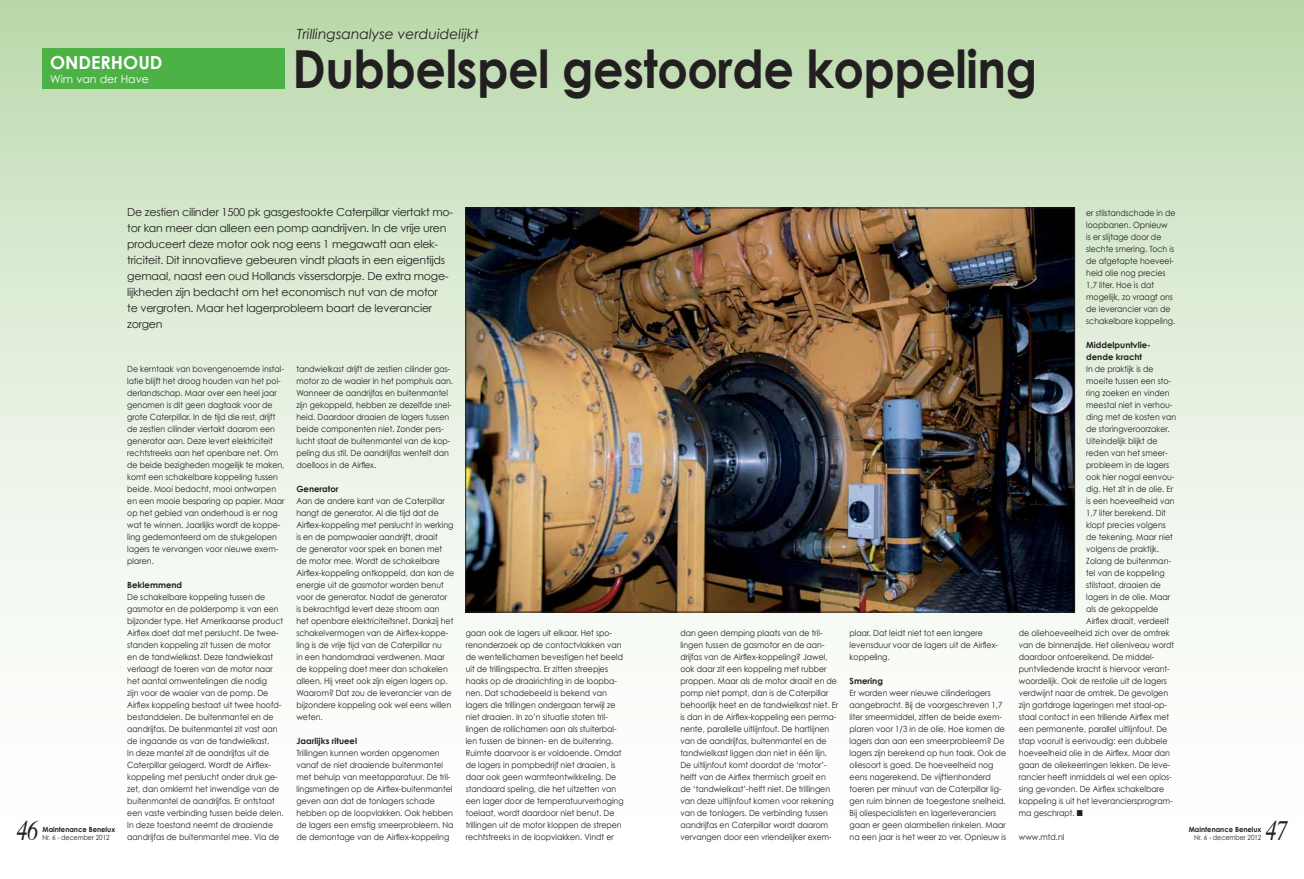
<style>
.page{position:relative;width:1304px;height:879px;background:#fff}
.page>*{position:absolute;margin:0;border:0;box-sizing:border-box;transform-origin:0 0}
.t1{font:700 52.5px "Century Gothic";letter-spacing:-.01em;color:#231f20;scale:.91 1}
.t2{font:italic 28px "Times";color:#231f20;scale:.8 1}
.t3{font:700 18px "Century Gothic";color:#fff}
.t4{font:italic 14px "Century Gothic";color:#231f20}
.t5{font:11px/16px "Century Gothic";letter-spacing:-.02em;color:#231f20}
.t6{font:11px "Century Gothic";color:#fff}
.t7{font:8.5px/12px "Century Gothic";color:#231f20;scale:.92 1}
.t8{font:700 8.5px/12px "Century Gothic";color:#231f20}
.t9{font:700 7.2px "Century Gothic";color:#231f20;scale:.95 1}
.t10{font:7px "Century Gothic";color:#231f20;scale:.9 1}
</style>
<div class="page">
<div style="left:0;top:0;width:1304px;height:879px;background:linear-gradient(to bottom,#c0dbb3,#fff)"></div>
<div style="left:43px;top:48px;width:242px;height:40px;background:#4db246"></div>
<img style="left:467px;top:210px;width:606px;height:400px">
<h3 class="t3" style="left:50px;top:51px;width:114px">ONDERHOUD</h3>
<p class="t6" style="left:50px;top:72px;width:100px">Wim van der Have</p>
<h3 class="t4" style="left:297px;top:25px;width:184px">Trillingsanalyse verduidelijkt</h3>
<h1 class="t1" style="left:293px;top:36px;width:820px">Dubbelspel gestoorde koppeling</h1>
<h2 class="t2" style="left:17px;top:806px;width:28px">46</h2>
<p class="t9" style="left:43px;top:825px;width:78px">Maintenance Benelux</p>
<p class="t10" style="left:43px;top:833px;width:76px">Nr. 6 - december 2012</p>
<p class="t5" style="left:127px;top:204px;width:327px">De zestien cilinder 1500 pk gasgestookte Caterpillar viertakt mo&shy;tor kan meer dan alleen een pomp aandrijven. In de vrije uren produceert deze motor ook nog eens 1 megawatt aan elek&shy;triciteit. Dit innovatieve gebeuren vindt plaats in een eigentijds gemaal, naast een oud Hollands vissersdorpje. De extra moge&shy;lijkheden zijn bedacht om het economisch nut van de motor<br>te vergroten. Maar het lagerprobleem baart de leverancier zorgen</p>
<p class="t7" style="left:127px;top:363px;width:173px">De kerntaak van bovengenoemde instal&shy;latie blijft het droog houden van het pol&shy;derlandschap. Maar over een heel jaar genomen is dit geen dagtaak voor de grote Caterpillar. In de tijd die rest, drijft de zestien cilinder viertakt daarom een generator aan. Deze levert elektriciteit rechtstreeks aan het openbare net. Om de beide bezigheden mogelijk te maken, komt een schakelbare koppeling tussen beide. Mooi bedacht, mooi ontworpen en een mooie besparing op papier. Maar op het gebied van onderhoud is er nog wat te winnen. Jaarlijks wordt de koppe&shy;ling gedemonteerd om de stukgelopen lagers te vervangen voor nieuwe exem&shy;plaren.</p>
<p class="t8" style="left:127px;top:579px;width:56px">Beklemmend</p>
<p class="t7" style="left:127px;top:591px;width:171px">De schakelbare koppeling tussen de gasmotor en de polderpomp is van een bijzonder type. Het Amerikaanse product Airflex doet dat met perslucht. De twee&shy;standen koppeling zit tussen de motor<br>en de tandwielkast. Deze tandwielkast verlaagt de toeren van de motor naar het aantal omwentelingen die nodig<br>zijn voor de waaier van de pomp. De Airflex koppeling bestaat uit twee hoofd&shy;bestanddelen. De buitenmantel en de aandrijfas. De buitenmantel zit vast aan de ingaande as van de tandwielkast.<br>In deze mantel zit de aandrijfas uit de Caterpillar gelagerd. Wordt de Airflex&shy;koppeling met perslucht onder druk ge&shy;zet, dan omklemt het inwendige van de buitenmantel de aandrijfas. Er ontstaat een vaste verbinding tussen beide delen.<br>In deze toestand neemt de draaiende aandrijfas de buitenmantel mee. Via de</p>
<p class="t7" style="left:296px;top:363px;width:172px">tandwielkast drijft de zestien cilinder gas&shy;motor zo de waaier in het pomphuis aan.<br>Wanneer de aandrijfas en buitenmantel zijn gekoppeld, hebben ze dezelfde snel&shy;heid. Daardoor draaien de lagers tussen beide componenten niet. Zonder pers&shy;lucht staat de buitenmantel van de kop&shy;peling dus stil. De aandrijfas wentelt dan doelloos in de Airflex.</p>
<p class="t8" style="left:296px;top:483px;width:44px">Generator</p>
<p class="t7" style="left:296px;top:495px;width:173px">Aan de andere kant van de Caterpillar hangt de generator. Al die tijd dat de Airflex-koppeling met perslucht in werking is en de pompwaaier aandrijft, draait<br>de generator voor spek en bonen met de motor mee. Wordt de schakelbare Airflex-koppeling ontkoppeld, dan kan de energie uit de gasmotor worden benut voor de generator. Nadat de generator<br>is bekrachtigd levert deze stroom aan<br>het openbare elektriciteitsnet. Dankzij het schakelvermogen van de Airflex-koppe&shy;ling is de vrije tijd van de Caterpillar nu<br>in een handomdraai verdwenen. Maar de koppeling doet meer dan schakelen alleen. Hij vreet ook zijn eigen lagers op.<br>Waarom? Dat zou de leverancier van de bijzondere koppeling ook wel eens willen weten.</p>
<p class="t8" style="left:296px;top:735px;width:62px">Jaarlijks ritueel</p>
<p class="t7" style="left:296px;top:747px;width:172px">Trillingen kunnen worden opgenomen vanaf de niet draaiende buitenmantel met behulp van meetapparatuur. De tril&shy;lingsmetingen op de Airflex-buitenmantel geven aan dat de tonlagers schade hebben op de loopvlakken. Ook hebben de lagers een ernstig smeerprobleem. Na de demontage van de Airflex-koppeling</p>
<p class="t7" style="left:466px;top:627px;width:173px">gaan ook de lagers uit elkaar. Het spo&shy;renonderzoek op de contactvlakken van de wentellichamen bevestigen het beeld uit de trillingspectra. Er zitten streepjes haaks op de draairichting in de loopba&shy;nen. Dat schadebeeld is bekend van lagers die trillingen ondergaan terwijl ze niet draaien. In zo’n situatie stoten tril&shy;lingen de rollichamen aan als stuiterbal&shy;len tussen de binnen- en de buitenring.<br>Ruimte daarvoor is er voldoende. Omdat de lagers in pompbedrijf niet draaien, is daar ook geen warmteontwikkeling. De standaard speling, die het uitzetten van een lager door de temperatuurverhoging toelaat, wordt daardoor niet benut. De trillingen uit de motor kloppen de strepen rechtstreeks in de loopvlakken. Vindt er</p>
<p class="t7" style="left:680px;top:627px;width:173px">dan geen demping plaats van de tril&shy;lingen tussen de gasmotor en de aan&shy;drijfas van de Airflex-koppeling? Jawel, ook daar zit een koppeling met rubber proppen. Maar als de motor draait en de pomp niet pompt, dan is de Caterpillar behoorlijk heet en de tandwielkast niet. Er is dan in de Airflex-koppeling een perma&shy;nente, parallelle uitlijnfout. De hartlijnen van de aandrijfas, buitenmantel en de tandwielkast liggen dan niet in één lijn.<br>De uitlijnfout komt doordat de ‘motor’- helft van de Airflex thermisch groeit en de ‘tandwielkast’-helft niet. De trillingen van deze uitlijnfout komen voor rekening van de tonlagers. De verbinding tussen aandrijfas en Caterpillar wordt daarom vervangen door een vriendelijker exem-</p>
<p class="t7" style="left:850px;top:627px;width:163px">plaar. Dat leidt niet tot een langere levensduur voor de lagers uit de Airflex&shy;koppeling.</p>
<p class="t8" style="left:850px;top:675px;width:35px">Smering</p>
<p class="t7" style="left:850px;top:687px;width:172px">Er worden weer nieuwe cilinderlagers aangebracht. Bij de voorgeschreven 1,7 liter smeermiddel, zitten de beide exem&shy;plaren voor 1/3 in de olie. Hoe komen de lagers dan aan een smeerprobleem? De lagers zijn berekend op hun taak. Ook de oliesoort is goed. De hoeveelheid nog eens nagerekend. De vijftienhonderd toeren per minuut van de Caterpillar lig&shy;gen ruim binnen de toegestane snelheid.<br>Bij oliespecialisten en lagerleveranciers gaan er geen alarmbellen rinkelen. Maar na een jaar is het weer zo ver. Opnieuw is</p>
<p class="t7" style="left:1086px;top:207px;width:99px">er stilstandschade in de loopbanen. Opnieuw<br>is er slijtage door de slechte smering. Toch is de afgetapte hoeveel&shy;heid olie nog precies<br>1,7 liter. Hoe is dat mogelijk, zo vraagt ons de leverancier van de schakelbare koppeling.</p>
<p class="t8" style="left:1086px;top:339px;width:66px">Middelpuntvlie&shy;dende kracht</p>
<p class="t7" style="left:1086px;top:363px;width:75px">In de praktijk is de</p>
<p class="t7" style="left:1086px;top:375px;width:94px">moeite tussen een sto-</p>
<p class="t7" style="left:1086px;top:387px;width:92px">ring zoeken en vinden</p>
<p class="t7" style="left:1086px;top:399px;width:95px">meestal niet in verhou-</p>
<p class="t7" style="left:1086px;top:411px;width:99px">ding met de kosten van</p>
<p class="t7" style="left:1086px;top:423px;width:92px">de storingveroorzaker.</p>
<p class="t7" style="left:1086px;top:435px;width:79px">Uiteindelijk blijkt de</p>
<p class="t7" style="left:1086px;top:447px;width:90px">reden van het smeer-</p>
<p class="t7" style="left:1086px;top:459px;width:92px">probleem in de lagers</p>
<p class="t7" style="left:1086px;top:471px;width:97px">ook hier nogal eenvou-</p>
<p class="t7" style="left:1086px;top:483px;width:96px">dig. Het zit in de olie. Er</p>
<p class="t7" style="left:1086px;top:495px;width:97px">is een hoeveelheid van</p>
<p class="t7" style="left:1086px;top:507px;width:88px">1,7 liter berekend. Dit</p>
<p class="t7" style="left:1086px;top:519px;width:88px">klopt precies volgens</p>
<p class="t7" style="left:1086px;top:531px;width:96px">de tekening. Maar niet</p>
<p class="t7" style="left:1086px;top:543px;width:81px">volgens de praktijk.</p>
<p class="t7" style="left:1086px;top:555px;width:94px">Zolang de buitenman-</p>
<p class="t7" style="left:1086px;top:567px;width:87px">tel van de koppeling</p>
<p class="t7" style="left:1086px;top:579px;width:83px">stilstaat, draaien de</p>
<p class="t7" style="left:1086px;top:591px;width:93px">lagers in de olie. Maar</p>
<p class="t7" style="left:1086px;top:603px;width:80px">als de gekoppelde</p>
<p class="t7" style="left:1086px;top:615px;width:92px">Airflex draait, verdeelt</p>
<p class="t7" style="left:1019px;top:627px;width:166px">de oliehoeveelheid zich over de omtrek</p>
<p class="t7" style="left:1019px;top:639px;width:170px">van de binnenzijde. Het olieniveau wordt</p>
<p class="t7" style="left:1019px;top:651px;width:149px">daardoor ontoereikend. De middel-</p>
<p class="t7" style="left:1019px;top:663px;width:166px">puntvliedende kracht is hiervoor verant-</p>
<p class="t7" style="left:1019px;top:675px;width:162px">woordelijk. Ook de restolie uit de lagers</p>
<p class="t7" style="left:1019px;top:687px;width:164px">verdwijnt naar de omtrek. De gevolgen</p>
<p class="t7" style="left:1019px;top:699px;width:163px">zijn gortdroge lageringen met staal-op-</p>
<p class="t7" style="left:1019px;top:711px;width:165px">staal contact in een trillende Airflex met</p>
<p class="t7" style="left:1019px;top:723px;width:163px">een permanente, parallel uitlijnfout. De</p>
<p class="t7" style="left:1019px;top:735px;width:163px">stap vooruit is eenvoudig: een dubbele</p>
<p class="t7" style="left:1019px;top:747px;width:166px">hoeveelheid olie in de Airflex. Maar dan</p>
<p class="t7" style="left:1019px;top:759px;width:166px">gaan de oliekeerringen lekken. De leve-</p>
<p class="t7" style="left:1019px;top:771px;width:168px">rancier heeft inmiddels al wel een oplos-</p>
<p class="t7" style="left:1019px;top:783px;width:159px">sing gevonden. De Airflex schakelbare</p>
<p class="t7" style="left:1019px;top:795px;width:169px">koppeling is uit het leveranciersprogram-</p>
<p class="t7" style="left:1019px;top:807px;width:71px">ma geschrapt. ■</p>
<p class="t7" style="left:1019px;top:831px;width:51px">www.mtd.nl</p>
<h2 class="t2" style="left:1266px;top:806px;width:28px">47</h2>
<p class="t9" style="left:1189px;top:825px;width:78px">Maintenance Benelux</p>
<p class="t10" style="left:1194px;top:833px;width:76px">Nr. 6 - december 2012</p>
</div>
